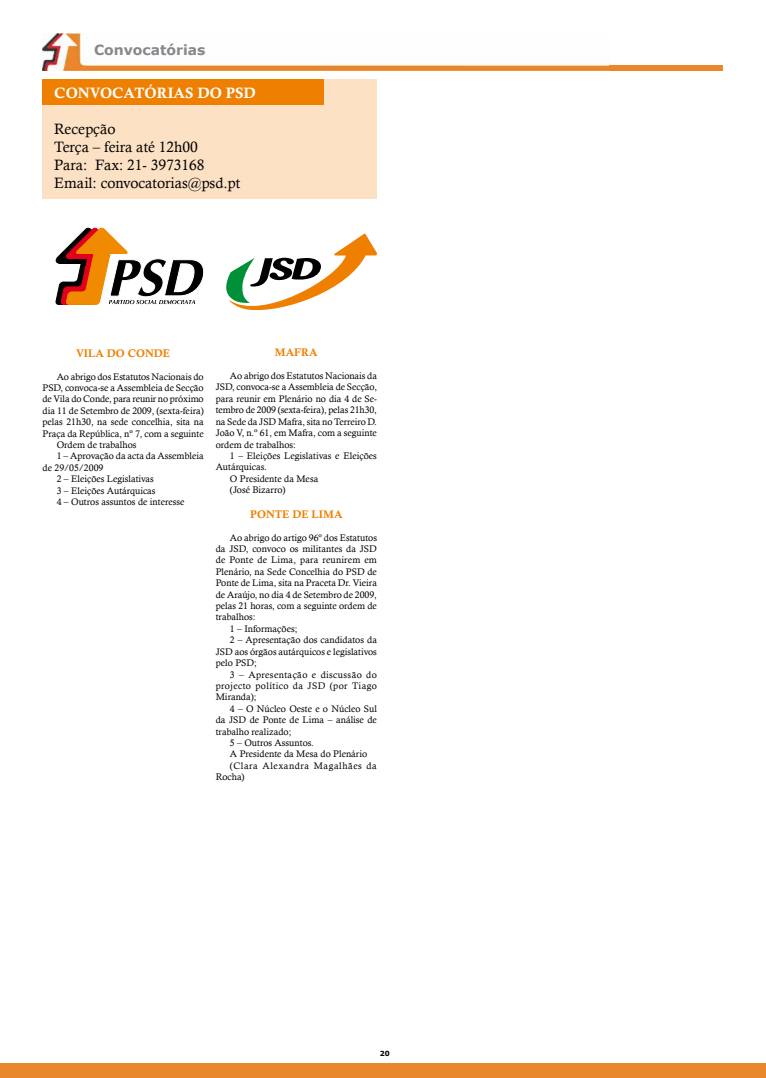
<style>
.page{position:relative;width:766px;height:1078px;background:#fff}
.page>*{position:absolute;margin:0;border:0;box-sizing:border-box;transform-origin:0 0}
.t1{font:15px/18px "Calisto";color:#000}
.t2{font:15px "Calis MT Bol";color:#fff}
.t3{font:700 14px "Verdana";color:#87888a}
.t4{font:11px "Calis MT Bol";color:#ee7f00}
.t5{font:9.5px/11.4px "Calisto";color:#000;text-align:justify}
.t6{font:9.5px "Calisto";letter-spacing:.04em;color:#000}
.t7{font:9.5px "Calisto";letter-spacing:.02em;color:#000}
.t8{font:9.5px "Calisto";letter-spacing:.055em;color:#000}
.t9{font:700 7px "Verdana";color:#000}
</style>
<div class="page">
<div style="left:0;top:1063px;width:765px;height:14px;background:#e9872c"></div>
<img style="left:43px;top:34px;width:567px;height:37px">
<div style="left:609px;top:66px;width:113px;height:5px;background:#e9872c"></div>
<div style="left:43px;top:79px;width:334px;height:120px;background:#fde1c5"></div>
<svg style="left:55px;top:227px;width:149px;height:78px"></svg>
<div style="left:43px;top:79px;width:280px;height:26px;background:#ee7f00"></div>
<svg style="left:226px;top:233px;width:151px;height:78px"></svg>
<h2 class="t3" style="left:94px;top:41px;width:113px">Convocatórias</h2>
<h1 class="t2" style="left:54px;top:84px;width:203px">CONVOCATÓRIAS DO PSD</h1>
<h1 class="t1" style="left:54px;top:120px;width:187px">Recepção<br>Terça – feira até 12h00<br>Para: Fax: 21- 3973168<br>Email: convocatorias@psd.pt</h1>
<p class="t4" style="left:76px;top:346px;width:96px">VILA DO CONDE</p>
<p class="t5" style="left:57px;top:370px;width:148px">Ao abrigo dos Estatutos Nacionais do</p>
<p class="t5" style="left:43px;top:382px;width:163px">PSD, convoca-se a Assembleia de Secção</p>
<p class="t5" style="left:43px;top:393px;width:163px">de Vila do Conde, para reunir no próximo</p>
<p class="t5" style="left:43px;top:404px;width:163px">dia 11 de Setembro de 2009, (sexta-feira)</p>
<p class="t5" style="left:43px;top:416px;width:163px">pelas 21h30, na sede concelhia, sita na</p>
<p class="t5" style="left:43px;top:427px;width:163px">Praça da República, nº 7, com a seguinte</p>
<p class="t5" style="left:57px;top:439px;width:81px">Ordem de trabalhos</p>
<p class="t5" style="left:57px;top:450px;width:148px">1 – Aprovação da acta da Assembleia</p>
<p class="t5" style="left:43px;top:461px;width:62px">de 29/05/2009</p>
<p class="t5" style="left:57px;top:473px;width:99px">2 – Eleições Legislativas</p>
<p class="t5" style="left:57px;top:484px;width:100px">3 – Eleições Autárquicas</p>
<p class="t5" style="left:57px;top:496px;width:129px">4 – Outros assuntos de interesse</p>
<p class="t4" style="left:275px;top:346px;width:44px">MAFRA</p>
<p class="t5" style="left:216px;top:370px;width:163px;text-indent:14px">Ao abrigo dos Estatutos Nacionais da JSD, convoca-se a Assembleia de Secção, para reunir em Plenário no dia 4 de Se&shy;tembro de 2009 (sexta-feira), pelas 21h30, na Sede da JSD Mafra, sita no Terreiro D.<br>João V, n.º 61, em Mafra, com a seguinte ordem de trabalhos:</p>
<p class="t5" style="left:230px;top:450px;width:148px">1 – Eleições Legislativas e Eleições</p>
<p class="t5" style="left:216px;top:461px;width:53px">Autárquicas.</p>
<p class="t5" style="left:230px;top:472px;width:90px">O Presidente da Mesa</p>
<p class="t5" style="left:230px;top:484px;width:57px">(José Bizarro)</p>
<p class="t4" style="left:250px;top:507px;width:94px">PONTE DE LIMA</p>
<p class="t5" style="left:230px;top:531px;width:148px">Ao abrigo do artigo 96º dos Estatutos</p>
<p class="t5" style="left:216px;top:543px;width:163px">da JSD, convoco os militantes da JSD</p>
<p class="t7" style="left:216px;top:554px;width:163px">de Ponte de Lima, para reunirem em</p>
<p class="t5" style="left:216px;top:565px;width:163px">Plenário, na Sede Concelhia do PSD de</p>
<p class="t5" style="left:216px;top:577px;width:163px">Ponte de Lima, sita na Praceta Dr. Vieira</p>
<p class="t5" style="left:216px;top:588px;width:163px">de Araújo, no dia 4 de Setembro de 2009,</p>
<p class="t5" style="left:216px;top:600px;width:163px">pelas 21 horas, com a seguinte ordem de</p>
<p class="t5" style="left:216px;top:611px;width:41px">trabalhos:</p>
<p class="t5" style="left:230px;top:622px;width:69px">1 – Informações;</p>
<p class="t5" style="left:230px;top:634px;width:148px">2 – Apresentação dos candidatos da</p>
<p class="t5" style="left:216px;top:645px;width:163px">JSD aos órgãos autárquicos e legislativos</p>
<p class="t5" style="left:216px;top:657px;width:43px">pelo PSD;</p>
<p class="t6" style="left:230px;top:668px;width:148px">3 – Apresentação e discussão do</p>
<p class="t6" style="left:216px;top:680px;width:163px">projecto político da JSD (por Tiago</p>
<p class="t5" style="left:216px;top:691px;width:42px">Miranda);</p>
<p class="t5" style="left:230px;top:702px;width:148px">4 – O Núcleo Oeste e o Núcleo Sul</p>
<p class="t5" style="left:216px;top:714px;width:163px">da JSD de Ponte de Lima – análise de</p>
<p class="t5" style="left:216px;top:725px;width:77px">trabalho realizado;</p>
<p class="t5" style="left:230px;top:736px;width:85px">5 – Outros Assuntos.</p>
<p class="t5" style="left:230px;top:748px;width:139px">A Presidente da Mesa do Plenário</p>
<p class="t8" style="left:230px;top:759px;width:148px">(Clara Alexandra Magalhães da</p>
<p class="t5" style="left:216px;top:771px;width:30px">Rocha)</p>
<p class="t9" style="left:379px;top:1049px;width:11px">20</p>
</div>
